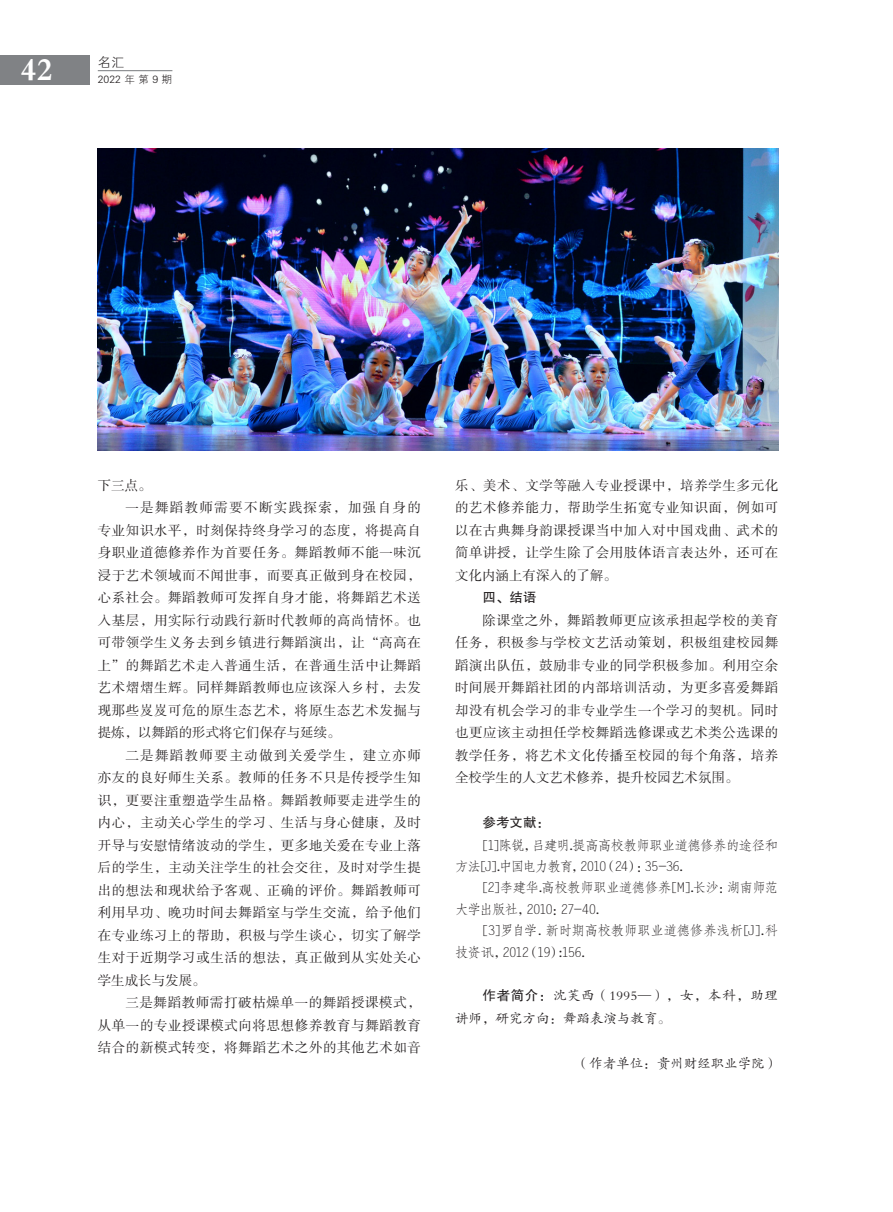
<style>
.page{position:relative;width:893px;height:1212px;background:#fff}
.page>*{position:absolute;margin:0;border:0;box-sizing:border-box;transform-origin:0 0}
.t1{font:33px "FZDBSK GBK1 0";color:#fff}
.正文{font:13.5px/22.5px "FZSSK GBK1 0";letter-spacing:.045em;color:#231f20;text-align:justify}
.参考文献{font:13.5px/21.3px "FZFSK GBK1 0";letter-spacing:-.045em;color:#231f20}
.参考文献-2{font:13.5px/21.3px "FZFSK GBK1 0";letter-spacing:-.025em;color:#231f20}
.正文-2{font:13.5px/22.5px "FZKTK GBK1 0";color:#231f20}
.作者单位{font:13.5px "FZKTK GBK1 0";color:#231f20}
.正文-3{font:13.5px "FZHTK GBK1 0";color:#231f20}
.t2{font:13.5px "FZXH1 JW GB1 0";color:#231f20}
.t3{font:10.5px "FZXH1 JW GB1 0";letter-spacing:.315em;color:#231f20}
.s1{font-family:"FZHTK GBK1 0"}
</style>
<div class="page">
<div style="left:0;top:55px;width:90px;height:30px;background:#808285"></div>
<hr style="left:98px;top:70px;width:74px;height:1px;background:#808285">
<img style="left:98px;top:149px;width:681px;height:301px">
<h1 class="t1" style="left:20px;top:52px;width:34px">42</h1>
<p class="t2" style="left:98px;top:55px;width:28px">名汇</p>
<p class="t3" style="left:98px;top:74px;width:76px">2022年第9期</p>
<p class="正文" style="left:98px;top:474px;width:55px">下三点。</p>
<p class="正文" style="left:98px;top:497px;width:325px;text-indent:28px">一是舞蹈教师需要不断实践探索，加强自身的专业知识水平，时刻保持终身学习的态度，将提高自身职业道德修养作为首要任务。舞蹈教师不能一味沉浸于艺术领域而不闻世事，而要真正做到身在校园，心系社会。舞蹈教师可发挥自身才能，将舞蹈艺术送入基层，用实际行动践行新时代教师的高尚情怀。也可带领学生义务去到乡镇进行舞蹈演出，让“高高在上”的舞蹈艺术走入普通生活，在普通生活中让舞蹈艺术熠熠生辉。同样舞蹈教师也应该深入乡村，去发现那些岌岌可危的原生态艺术，将原生态艺术发掘与提炼，以舞蹈的形式将它们保存与延续。</p>
<p class="正文" style="left:98px;top:744px;width:325px;text-indent:28px">二是舞蹈教师要主动做到关爱学生，建立亦师亦友的良好师生关系。教师的任务不只是传授学生知识，更要注重塑造学生品格。舞蹈教师要走进学生的内心，主动关心学生的学习、生活与身心健康，及时开导与安慰情绪波动的学生，更多地关爱在专业上落后的学生，主动关注学生的社会交往，及时对学生提出的想法和现状给予客观、正确的评价。舞蹈教师可利用早功、晚功时间去舞蹈室与学生交流，给予他们在专业练习上的帮助，积极与学生谈心，切实了解学生对于近期学习或生活的想法，真正做到从实处关心学生成长与发展。</p>
<p class="正文" style="left:98px;top:992px;width:325px;text-indent:28px">三是舞蹈教师需打破枯燥单一的舞蹈授课模式，从单一的专业授课模式向将思想修养教育与舞蹈教育结合的新模式转变，将舞蹈艺术之外的其他艺术如音</p>
<p class="正文" style="left:455px;top:474px;width:325px">乐、美术、文学等融入专业授课中，培养学生多元化的艺术修养能力，帮助学生拓宽专业知识面，例如可以在古典舞身韵课授课当中加入对中国戏曲、武术的简单讲授，让学生除了会用肢体语言表达外，还可在文化内涵上有深入的了解。</p>
<p class="正文-3" style="left:483px;top:590px;width:55px">四、结语</p>
<p class="正文" style="left:455px;top:609px;width:325px;text-indent:28px">除课堂之外，舞蹈教师更应该承担起学校的美育任务，积极参与学校文艺活动策划，积极组建校园舞蹈演出队伍，鼓励非专业的同学积极参加。利用空余时间展开舞蹈社团的内部培训活动，为更多喜爱舞蹈却没有机会学习的非专业学生一个学习的契机。同时也更应该主动担任学校舞蹈选修课或艺术类公选课的教学任务，将艺术文化传播至校园的每个角落，培养全校学生的人文艺术修养，提升校园艺术氛围。</p>
<p class="正文-3" style="left:483px;top:815px;width:69px">参考文献：</p>
<p class="参考文献" style="left:455px;top:835px;width:325px;text-indent:28px">[1]陈锐，吕建明.提高高校教师职业道德修养的途径和方法[J].中国电力教育，2010（24）：35-36.</p>
<p class="参考文献" style="left:455px;top:877px;width:325px;text-indent:28px">[2]李建华.高校教师职业道德修养[M].长沙：湖南师范大学出版社，2010：27-40.</p>
<p class="参考文献-2" style="left:455px;top:920px;width:325px;text-indent:28px">[3]罗自学．新时期高校教师职业道德修养浅析[J].科技资讯，2012（19）:156.</p>
<p class="正文-2" style="left:455px;top:985px;width:325px;text-indent:28px"><span class="s1">作者简介：</span>沈芙西（1995—），女，本科，助理讲师，研究方向：舞蹈表演与教育。</p>
<p class="作者单位" style="left:576px;top:1056px;width:204px">（作者单位：贵州财经职业学院）</p>
</div>
